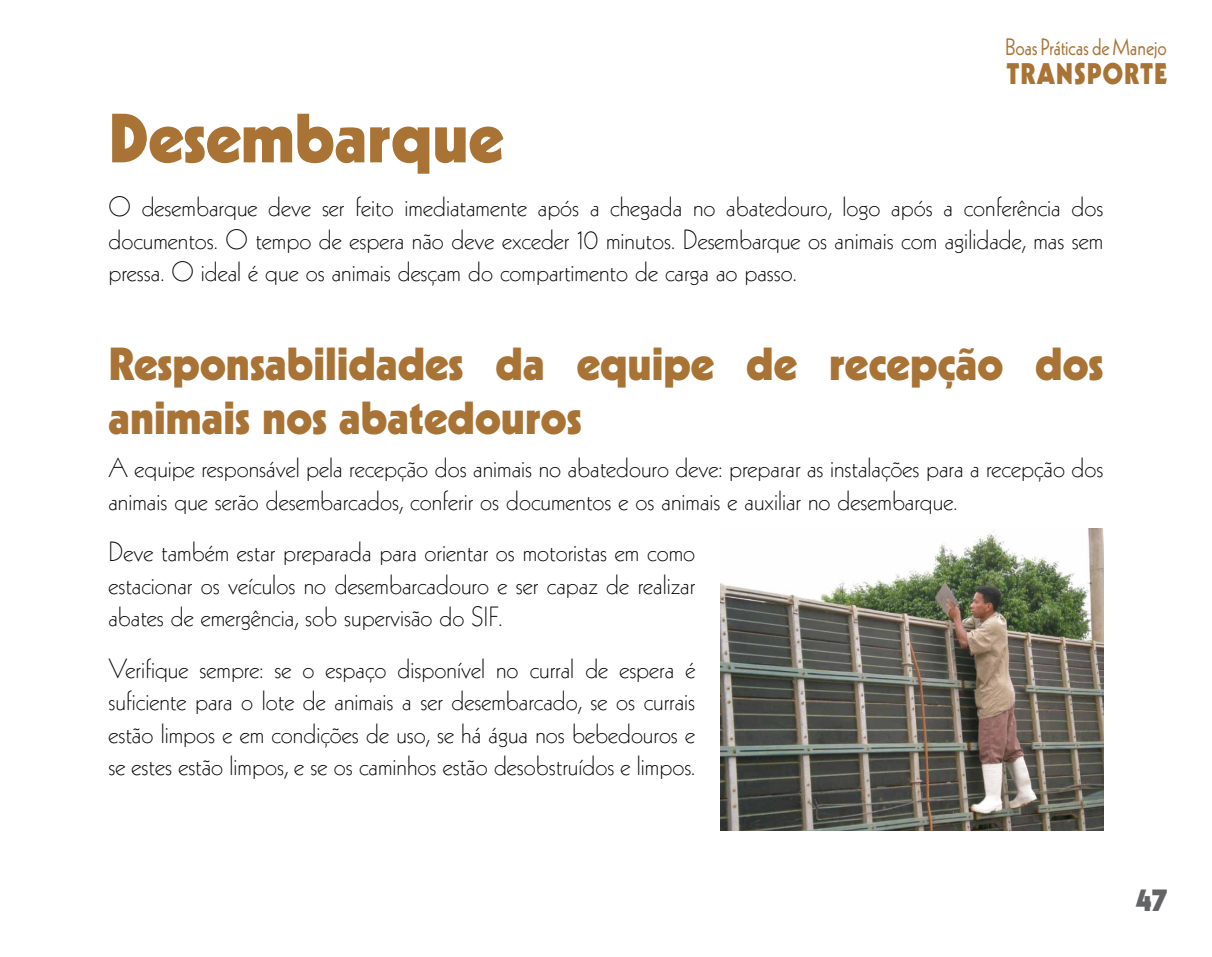
<style>
.page{position:relative;width:1212px;height:957px;background:#fff}
.page>*{position:absolute;margin:0;border:0;box-sizing:border-box;transform-origin:0 0}
.t1{font:900 67.5px "Kabel";color:#a97335}
.t2{font:900 45px/54px "Kabel";color:#a97335}
.t3{font:900 31.5px "Kabel";color:#636466}
.t4{font:900 29.03px "Kabel";letter-spacing:.045em;color:#a97335;scale:.9 1}
.t5{font:300 27px/32.4px "Kabel";color:#000;text-align:justify}
.t6{font:23.18px "Kabel";color:#a97335;scale:.88 1}
</style>
<div class="page">
<img style="left:721px;top:528px;width:382px;height:303px">
<p class="t6" style="left:1005px;top:34px;width:185px">Boas Práticas de Manejo</p>
<p class="t4" style="left:1007px;top:55px;width:179px">TRANSPORTE</p>
<h1 class="t1" style="left:108px;top:96px;width:397px">Desembarque</h1>
<p class="t5" style="left:108px;top:191px;width:996px">O desembarque deve ser feito imediatamente após a chegada no abatedouro, logo após a conferência dos documentos. O tempo de espera não deve exceder 10 minutos. Desembarque os animais com agilidade, mas sem pressa. O ideal é que os animais desçam do compartimento de carga ao passo.</p>
<h2 class="t2" style="left:108px;top:337px;width:997px">Responsabilidades da equipe de recepção dos animais nos abatedouros</h2>
<p class="t5" style="left:108px;top:452px;width:996px">A equipe responsável pela recepção dos animais no abatedouro deve: preparar as instalações para a recepção dos animais que serão desembarcados, conferir os documentos e os animais e auxiliar no desembarque.</p>
<p class="t5" style="left:108px;top:536px;width:588px">Deve também estar preparada para orientar os motoristas em como estacionar os veículos no desembarcadouro e ser capaz de realizar abates de emergência, sob supervisão do SIF.</p>
<p class="t5" style="left:108px;top:653px;width:588px">Verifique sempre: se o espaço disponível no curral de espera é suficiente para o lote de animais a ser desembarcado, se os currais estão limpos e em condições de uso, se há água nos bebedouros e se estes estão limpos, e se os caminhos estão desobstruídos e limpos.</p>
<p class="t3" style="left:1136px;top:880px;width:32px">47</p>
</div>
